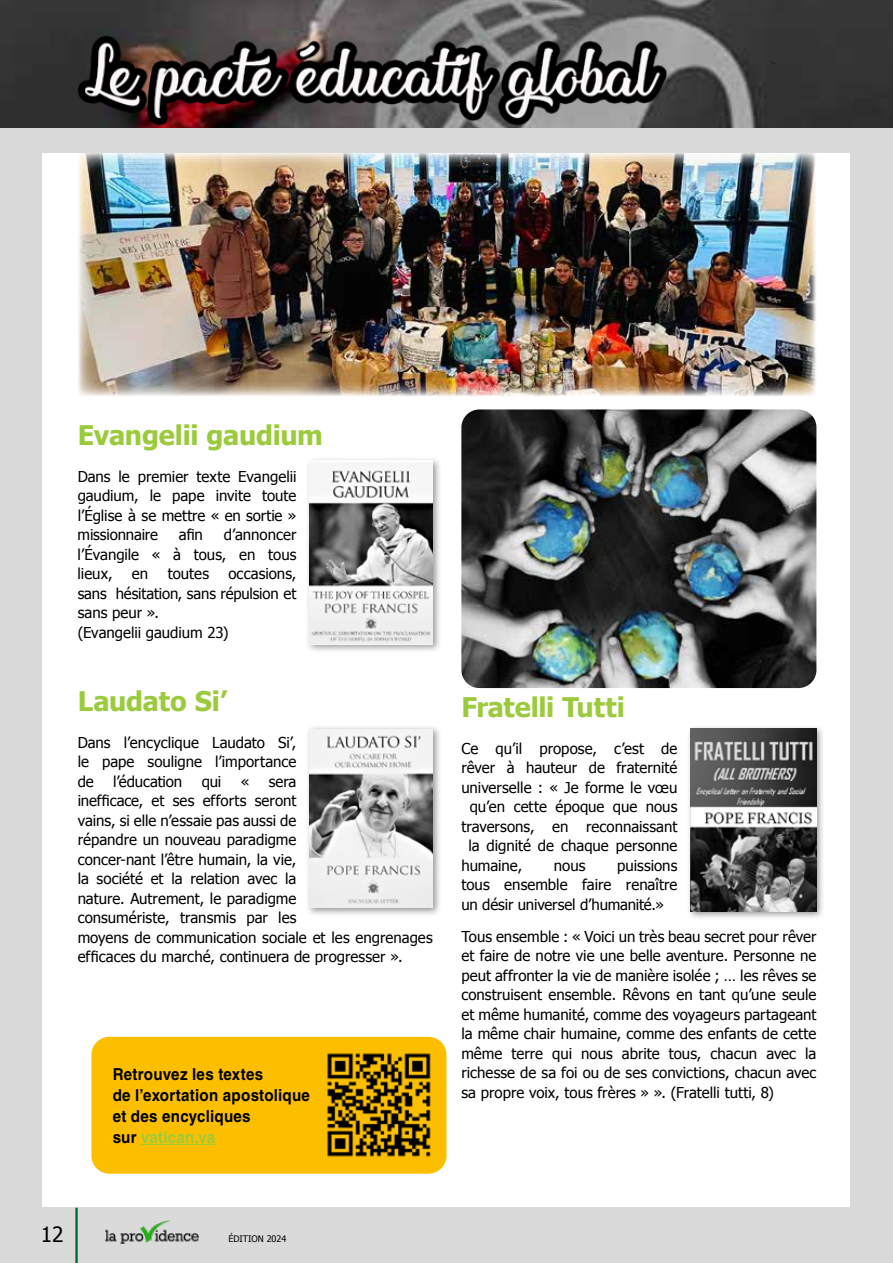
<style>
.page{position:relative;width:893px;height:1263px;background:#fff}
.page>*{position:absolute;margin:0;border:0;box-sizing:border-box;transform-origin:0 0}
.t1{font:700 27px "Tahoma";letter-spacing:-.01em;color:#9bcb3c}
.t2{font:21px "Tahoma";color:#000}
.t3{font:700 16.5px/21px "Nimbus San Con L";letter-spacing:.01em;color:#000;scale:1.12 1}
.t4{font:15px/19.5px "Tahoma";color:#000;text-align:justify}
.t5{font:9px "Tahoma";color:#000}
.s1{color:#9bcb3c}
</style>
<div class="page">
<div style="left:0;top:128px;width:893px;height:1080px;background:#dadada"></div>
<div style="left:43px;top:153px;width:807px;height:1086px;background:#fff"></div>
<div style="left:0;top:1208px;width:893px;height:55px;background:#dadada"></div>
<hr style="left:75px;top:1208px;width:3px;height:55px;background:#006130">
<img style="left:105px;top:1220px;width:94px;height:24px">
<div style="left:305px;top:456px;width:137px;height:197px;background:#000;opacity:.4"></div>
<img style="left:309px;top:461px;width:124px;height:183px">
<div style="left:305px;top:724px;width:137px;height:193px;background:#000;opacity:.4"></div>
<img style="left:309px;top:729px;width:124px;height:178px">
<img style="left:461px;top:409px;width:355px;height:279px">
<div style="left:686px;top:724px;width:140px;height:197px;background:#000;opacity:.4"></div>
<img style="left:690px;top:728px;width:126px;height:184px">
<div style="left:91px;top:1037px;width:355px;height:137px;background:#fcbf00;border-radius:18px"></div>
<hr style="left:141px;top:1144px;width:74px;height:1px;background:#9bcb3c">
<img style="left:327px;top:1053px;width:104px;height:104px">
<div style="left:0;top:0;width:56px;height:128px;background:#313131"></div>
<img style="left:56px;top:0;width:837px;height:128px">
<img style="left:78px;top:153px;width:738px;height:243px">
<h1 class="t1" style="left:78px;top:416px;width:247px">Evangelii gaudium</h1>
<p class="t4" style="left:78px;top:466px;width:220px">Dans le premier texte Evangelii gaudium, le pape invite toute l’Église à se mettre « en sortie » missionnaire</p>
<p class="t4" style="left:179px;top:524px;width:26px">afin</p>
<p class="t4" style="left:78px;top:524px;width:220px;text-indent:146px">d’annoncer l’Évangile « à tous, en tous lieux,</p>
<p class="t4" style="left:78px;top:563px;width:220px;text-align:left;text-indent:151px">occasions, sans hésitation, sans répulsion et sans peur ».<br>(Evangelii gaudium 23)</p>
<p class="t4" style="left:132px;top:563px;width:18px">en</p>
<p class="t4" style="left:168px;top:563px;width:43px">toutes</p>
<h1 class="t1" style="left:78px;top:682px;width:151px">Laudato Si’</h1>
<p class="t4" style="left:78px;top:732px;width:220px">Dans l’encyclique Laudato Si’, le pape souligne l’importance de</p>
<p class="t4" style="left:113px;top:771px;width:71px">l’éducation</p>
<p class="t4" style="left:202px;top:771px;width:21px">qui</p>
<p class="t4" style="left:241px;top:771px;width:10px">«</p>
<p class="t4" style="left:78px;top:771px;width:357px;text-align:left;text-indent:191px">sera<br>inefficace, et ses efforts seront<br>vains, si elle n’essaie pas aussi de<br>répandre un nouveau paradigme<br>concer-nant l’être humain, la vie,<br>la société et la relation avec la<br>nature. Autrement, le paradigme<br>consumériste, transmis par les<br>moyens de communication sociale et les engrenages efficaces du marché, continuera de progresser ».</p>
<p class="t3" style="left:113px;top:1063px;width:178px">Retrouvez les textes<br>de l’exortation apostolique et des encycliques<br>sur <span class="s1">vatican.va</span></p>
<h1 class="t1" style="left:461px;top:688px;width:165px">Fratelli Tutti</h1>
<p class="t4" style="left:461px;top:738px;width:217px">Ce qu’il propose, c’est de</p>
<p class="t4" style="left:461px;top:757px;width:217px">rêver à hauteur de fraternité</p>
<p class="t4" style="left:461px;top:777px;width:218px">universelle : « Je forme le vœu</p>
<p class="t4" style="left:470px;top:796px;width:209px">qu’en cette époque que nous</p>
<p class="t4" style="left:461px;top:816px;width:217px">traversons, en reconnaissant</p>
<p class="t4" style="left:468px;top:835px;width:210px">la dignité de chaque personne</p>
<p class="t4" style="left:461px;top:855px;width:62px">humaine,</p>
<p class="t4" style="left:554px;top:855px;width:33px">nous</p>
<p class="t4" style="left:461px;top:855px;width:217px;text-indent:156px">puissions tous ensemble faire renaître un désir universel d’humanité.»</p>
<p class="t4" style="left:461px;top:926px;width:357px">Tous ensemble : « Voici un très beau secret pour rêver et faire de notre vie une belle aventure. Personne ne peut affronter la vie de manière isolée ; … les rêves se construisent ensemble. Rêvons en tant qu’une seule et même humanité, comme des voyageurs partageant la même chair humaine, comme des enfants de cette même terre qui nous abrite tous, chacun avec la richesse de sa foi ou de ses convictions, chacun avec sa propre voix, tous frères » ». (Fratelli tutti, 8)</p>
<h2 class="t2" style="left:41px;top:1220px;width:24px">12</h2>
<p class="t5" style="left:228px;top:1232px;width:59px">ÉDITION 2024</p>
</div>
